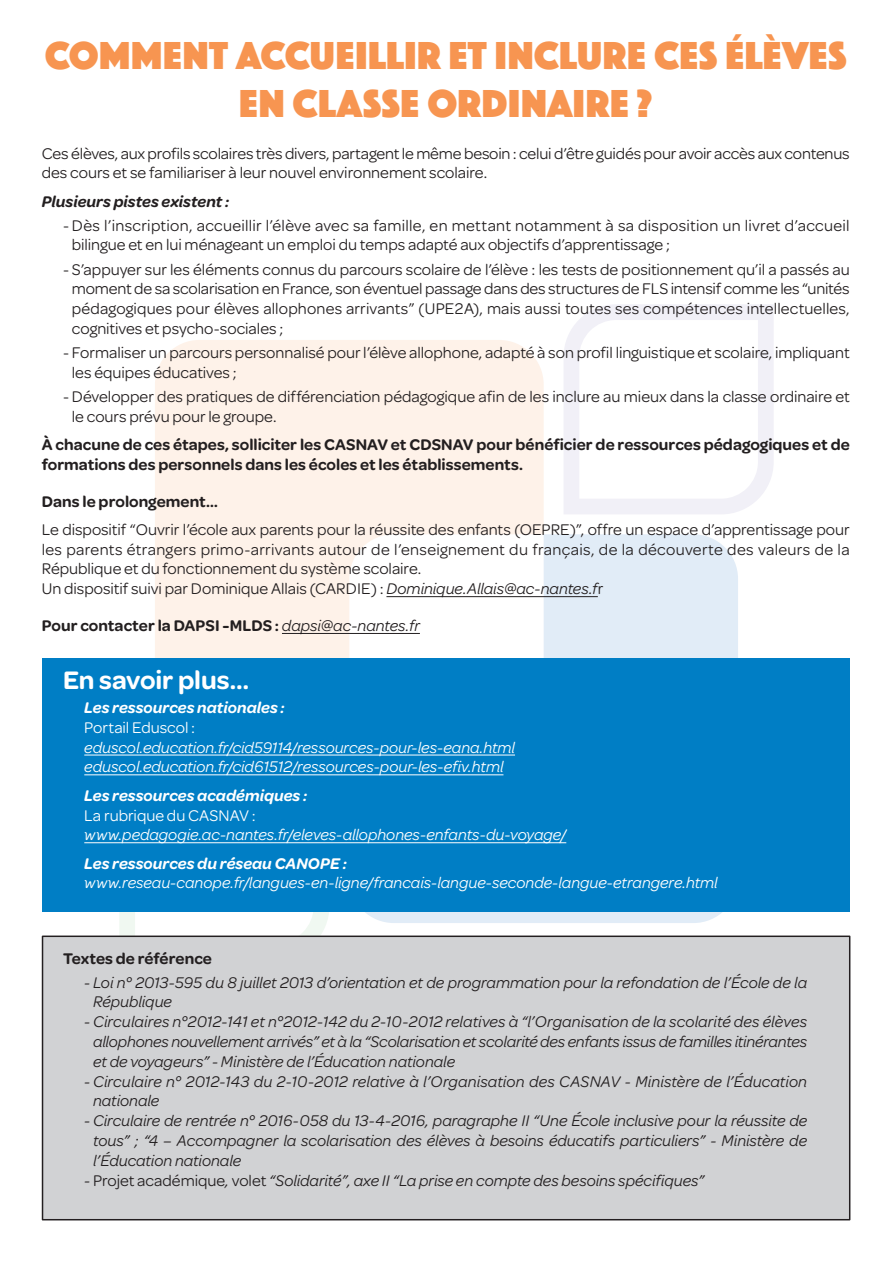
<style>
.page{position:relative;width:893px;height:1263px;background:#fff}
.page>*{position:absolute;margin:0;border:0;box-sizing:border-box;transform-origin:0 0}
.t1{font:40.5px/48.6px "Phosphate Solid";letter-spacing:.015em;color:#f79551;text-align:center}
.t2{font:600 27px "Omnes";letter-spacing:-.005em;color:#fff}
.t3{font:16.5px/19.8px "Omnes";color:#231f20}
.t4{font:italic 16.5px/19.8px "Omnes";color:#231f20}
.t5{font:italic 16.5px/19.8px "Omnes";color:#fff}
.t6{font:600 16.5px/19.8px "Omnes";letter-spacing:.005em;color:#231f20}
.t7{font:italic 600 16.5px "Omnes";letter-spacing:.005em;color:#fff}
.t8{font:16.5px "Omnes";color:#fff}
.t9{font:italic 600 16.5px "Omnes";color:#231f20}
.s1{font-style:italic}
.s2{font-weight:400;font-style:italic}
.s3{font-style:normal}
</style>
<div class="page">
<div style="left:349px;top:534px;width:389px;height:389px;background:#e1ecf7"></div>
<svg style="left:155px;top:340px;width:389px;height:318px;fill:#fef2e9"></svg>
<svg style="left:564px;top:304px;width:210px;height:210px"></svg>
<svg style="left:119px;top:911px;width:210px;height:24px"></svg>
<div style="left:43px;top:936px;width:807px;height:284px;background:#d1d2d4"></div>
<div style="left:42px;top:935px;width:808px;height:285px;border:2px solid #231f20"></div>
<div style="left:43px;top:658px;width:807px;height:253px;background:#007ec5"></div>
<hr style="left:386px;top:596px;width:212px;height:1px;background:#231f20">
<hr style="left:282px;top:633px;width:138px;height:1px;background:#231f20">
<hr style="left:84px;top:755px;width:431px;height:1px;background:#fff">
<hr style="left:84px;top:774px;width:419px;height:1px;background:#fff">
<hr style="left:84px;top:842px;width:482px;height:1px;background:#fff">
<h1 class="t1" style="left:45px;top:29px;width:804px">COMMENT ACCUEILLIR ET INCLURE CES ÉLÈVES<br>EN CLASSE ORDINAIRE ?</h1>
<p class="t3" style="left:42px;top:143px;width:809px">Ces élèves, aux profils scolaires très divers, partagent le même besoin : celui d’être guidés pour avoir accès aux contenus des cours et se familiariser à leur nouvel environnement scolaire.</p>
<p class="t9" style="left:42px;top:192px;width:189px">Plusieurs pistes existent :</p>
<p class="t3" style="left:72px;top:215px;width:779px;text-indent:-9px">- Dès l’inscription, accueillir l’élève avec sa famille, en mettant notamment à sa disposition un livret d’accueil bilingue et en lui ménageant un emploi du temps adapté aux objectifs d’apprentissage ;</p>
<p class="t3" style="left:72px;top:259px;width:779px;text-align:justify;text-indent:-9px">- S’appuyer sur les éléments connus du parcours scolaire de l’élève : les tests de positionnement qu’il a passés au moment de sa scolarisation en France, son éventuel passage dans des structures de FLS intensif comme les “unités pédagogiques pour élèves allophones arrivants” (UPE2A), mais aussi toutes ses compétences intellectuelles, cognitives et psycho-sociales ;</p>
<p class="t3" style="left:72px;top:343px;width:779px;text-indent:-9px">- Formaliser un parcours personnalisé pour l’élève allophone, adapté à son profil linguistique et scolaire, impliquant les équipes éducatives ;</p>
<p class="t3" style="left:72px;top:387px;width:779px;text-indent:-9px">- Développer des pratiques de différenciation pédagogique afin de les inclure au mieux dans la classe ordinaire et le cours prévu pour le groupe.</p>
<p class="t6" style="left:42px;top:435px;width:809px">À chacune de ces étapes, solliciter les CASNAV et CDSNAV pour bénéficier de ressources pédagogiques et de formations des personnels dans les écoles et les établissements.</p>
<p class="t6" style="left:42px;top:491px;width:178px">Dans le prolongement…</p>
<p class="t3" style="left:42px;top:520px;width:809px">Le dispositif “Ouvrir l’école aux parents pour la réussite des enfants (OEPRE)”, offre un espace d’apprentissage pour les parents étrangers primo-arrivants autour de l’enseignement du français, de la découverte des valeurs de la République et du fonctionnement du système scolaire.<br>Un dispositif suivi par Dominique Allais (CARDIE) : <span class="s1">Dominique.Allais@ac-nantes.f</span>r</p>
<p class="t6" style="left:42px;top:616px;width:380px">Pour contacter la DAPSI -MLDS : <span class="s2">dapsi@ac-nantes.fr</span></p>
<h2 class="t2" style="left:63px;top:665px;width:188px">En savoir plus…</h2>
<p class="t7" style="left:84px;top:698px;width:202px">Les ressources nationales :</p>
<p class="t8" style="left:84px;top:718px;width:112px">Portail Eduscol :</p>
<p class="t5" style="left:84px;top:737px;width:432px">eduscol.education.fr/cid59114/ressources-pour-les-eana.html eduscol.education.fr/cid61512/ressources-pour-les-efiv.html</p>
<p class="t7" style="left:84px;top:786px;width:225px">Les ressources académiques :</p>
<p class="t8" style="left:84px;top:806px;width:173px">La rubrique du CASNAV :</p>
<p class="t5" style="left:84px;top:825px;width:483px">www.pedagogie.ac-nantes.fr/eleves-allophones-enfants-du-voyage/</p>
<p class="t7" style="left:84px;top:854px;width:264px">Les ressources du réseau CANOPE :</p>
<p class="t5" style="left:84px;top:873px;width:635px">www.reseau-canope.fr/langues-en-ligne/francais-langue-seconde-langue-etrangere.html</p>
<p class="t6" style="left:63px;top:948px;width:150px">Textes de référence</p>
<p class="t4" style="left:93px;top:972px;width:715px;text-indent:-9px">- Loi n° 2013-595 du 8 juillet 2013 d’orientation et de programmation pour la refondation de l’École de la<br>République</p>
<p class="t4" style="left:93px;top:1012px;width:716px;text-align:justify;text-indent:-9px">- Circulaires n°2012-141 et n°2012-142 du 2-10-2012 relatives à “l’Organisation de la scolarité des élèves allophones nouvellement arrivés” et à la “Scolarisation et scolarité des enfants issus de familles itinérantes et de voyageurs” - Ministère de l’Éducation nationale</p>
<p class="t4" style="left:93px;top:1071px;width:715px;text-indent:-9px">- Circulaire n° 2012-143 du 2-10-2012 relative à l’Organisation des CASNAV - Ministère de l’Éducation nationale</p>
<p class="t4" style="left:93px;top:1111px;width:715px;text-align:justify;text-indent:-9px">- Circulaire de rentrée n° 2016-058 du 13-4-2016, paragraphe II “Une École inclusive pour la réussite de tous” ; “4 – Accompagner la scolarisation des élèves à besoins éducatifs particuliers” - Ministère de l’Éducation nationale</p>
<p class="t4" style="left:84px;top:1170px;width:622px">- <span class="s3">Projet académique</span>, <span class="s3">volet</span> “Solidarité”, axe II “La prise en compte des besoins spécifiques”</p>
</div>
